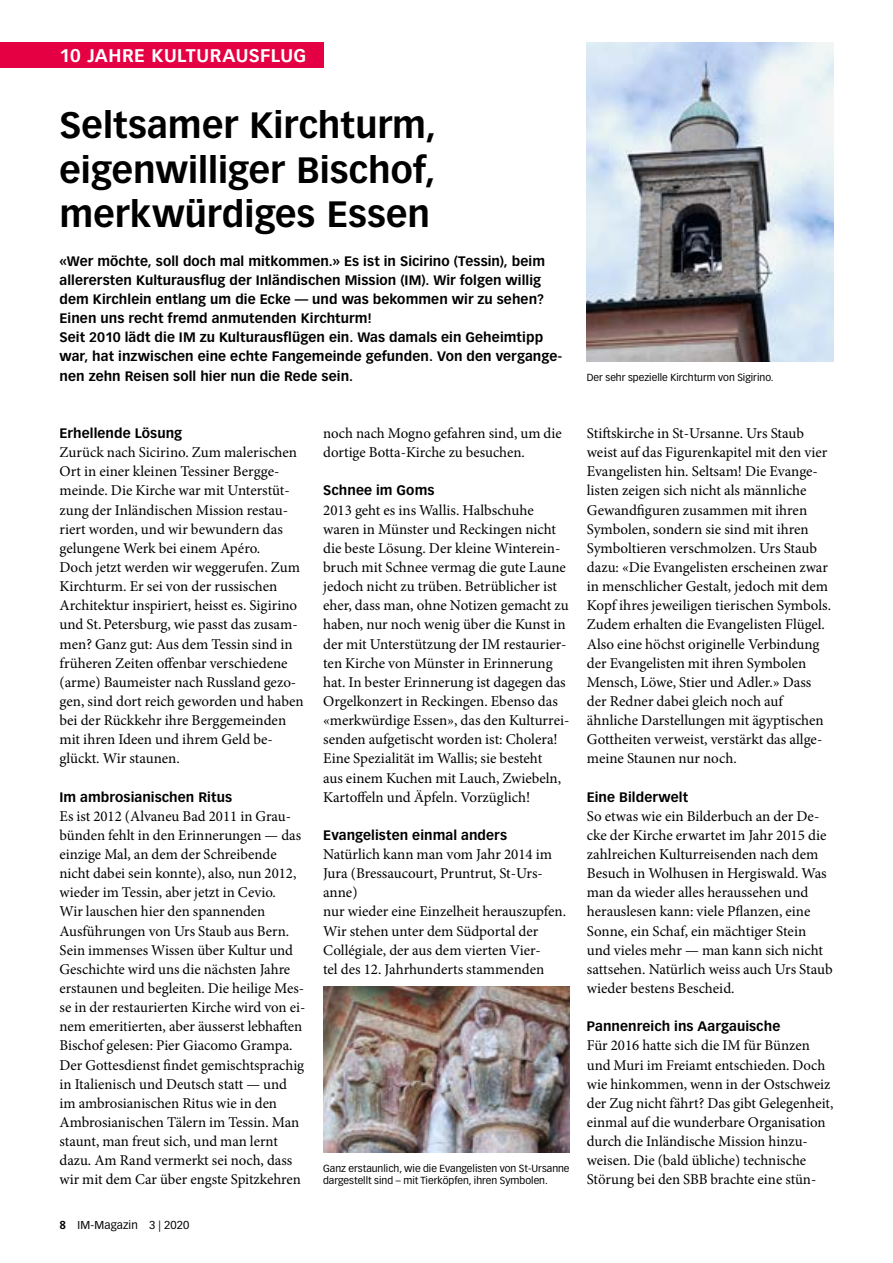
<style>
.page{position:relative;width:893px;height:1263px;background:#fff}
.page>*{position:absolute;margin:0;border:0;box-sizing:border-box;transform-origin:0 0}
.t1{font:700 36px/44.7px "Vectora LT Pro";color:#000;text-align:justify}
.t2{font:700 18px "Vectora LT Pro";letter-spacing:.03em;color:#fff}
.t3{font:15px/19.2px "Minion Pro";color:#000}
.t4{font:700 13.5px/19.2px "Vectora LT Pro";letter-spacing:.005em;color:#000}
.t5{font:11.25px "Vectora LT Pro";letter-spacing:.01em;color:#000}
.t6{font:10.2px/12.8px "Vectora LT Pro";color:#000}
.s1{font-weight:700}
</style>
<div class="page">
<img style="left:587px;top:43px;width:246px;height:318px">
<div style="left:0;top:43px;width:323px;height:25px;background:#e50043"></div>
<img style="left:323px;top:986px;width:247px;height:166px">
<p class="t2" style="left:60px;top:44px;width:248px">10 JAHRE KULTURAUSFLUG</p>
<h1 class="t1" style="left:60px;top:103px;width:379px">Seltsamer Kirchturm, eigenwilliger Bischof, merkwürdiges Essen</h1>
<p class="t4" style="left:60px;top:251px;width:504px">«Wer möchte, soll doch mal mitkommen.» Es ist in Sicirino (Tessin), beim allerersten Kulturausflug der Inländischen Mission (IM). Wir folgen willig dem Kirchlein entlang um die Ecke — und was bekommen wir zu sehen?<br>Einen uns recht fremd anmutenden Kirchturm!<br>Seit 2010 lädt die IM zu Kulturausflügen ein. Was damals ein Geheimtipp war, hat inzwischen eine echte Fangemeinde gefunden. Von den vergange&shy;nen zehn Reisen soll hier nun die Rede sein.</p>
<p class="t6" style="left:587px;top:371px;width:188px">Der sehr spezielle Kirchturm von Sigirino.</p>
<p class="t4" style="left:60px;top:424px;width:124px">Erhellende Lösung</p>
<p class="t3" style="left:60px;top:443px;width:246px">Zurück nach Sicirino. Zum malerischen Ort in einer kleinen Tessiner Bergge&shy;meinde. Die Kirche war mit Unterstüt&shy;zung der Inländischen Mission restau&shy;riert worden, und wir bewundern das gelungene Werk bei einem Apéro.<br>Doch jetzt werden wir weggerufen. Zum Kirchturm. Er sei von der russischen Architektur inspiriert, heisst es. Sigirino und St.Petersburg, wie passt das zusam&shy;men? Ganz gut: Aus dem Tessin sind in früheren Zeiten offenbar verschiedene (arme) Baumeister nach Russland gezo&shy;gen, sind dort reich geworden und haben bei der Rückkehr ihre Berggemeinden mit ihren Ideen und ihrem Geld be&shy;glückt. Wir staunen.</p>
<p class="t4" style="left:60px;top:787px;width:174px">Im ambrosianischen Ritus</p>
<p class="t3" style="left:60px;top:806px;width:247px">Es ist 2012 (Alvaneu Bad 2011 in Grau&shy;bünden fehlt in den Erinnerungen — das einzige Mal, an dem der Schreibende nicht dabei sein konnte), also, nun 2012, wieder im Tessin, aber jetzt in Cevio.<br>Wir lauschen hier den spannenden Ausführungen von Urs Staub aus Bern.<br>Sein immenses Wissen über Kultur und Geschichte wird uns die nächsten Jahre erstaunen und begleiten. Die heilige Mes&shy;se in der restaurierten Kirche wird von ei&shy;nem emeritierten, aber äusserst lebhaften Bischof gelesen: Pier Giacomo Grampa.<br>Der Gottesdienst findet gemischtsprachig in Italienisch und Deutsch statt — und im ambrosianischen Ritus wie in den Ambrosianischen Tälern im Tessin. Man staunt, man freut sich, und man lernt dazu. Am Rand vermerkt sei noch, dass wir mit dem Car über engste Spitzkehren</p>
<p class="t5" style="left:60px;top:1218px;width:131px"><span class="s1">8</span> IM-Magazin 3 | 2020</p>
<p class="t3" style="left:323px;top:424px;width:240px">noch nach Mogno gefahren sind, um die dortige Botta-Kirche zu besuchen.</p>
<p class="t4" style="left:323px;top:481px;width:113px">Schnee im Goms</p>
<p class="t3" style="left:323px;top:500px;width:248px">2013 geht es ins Wallis. Halbschuhe waren in Münster und Reckingen nicht die beste Lösung. Der kleine Winterein&shy;bruch mit Schnee vermag die gute Laune jedoch nicht zu trüben. Betrüblicher ist eher, dass man, ohne Notizen gemacht zu haben, nur noch wenig über die Kunst in der mit Unterstützung der IM restaurier&shy;ten Kirche von Münster in Erinnerung hat. In bester Erinnerung ist dagegen das Orgelkonzert in Reckingen. Ebenso das «merkwürdige Essen», das den Kulturrei&shy;senden aufgetischt worden ist: Cholera!<br>Eine Spezialität im Wallis; sie besteht<br>aus einem Kuchen mit Lauch, Zwiebeln, Kartoffeln und Äpfeln. Vorzüglich!</p>
<p class="t4" style="left:323px;top:825px;width:185px">Evangelisten einmal anders</p>
<p class="t3" style="left:323px;top:845px;width:244px">Natürlich kann man vom Jahr 2014 im Jura (Bressaucourt, Pruntrut, St-Urs&shy;anne)<br>nur wieder eine Einzelheit herauszupfen.<br>Wir stehen unter dem Südportal der Collégiale, der aus dem vierten Vier-<br>tel des 12. Jahrhunderts stammenden</p>
<p class="t6" style="left:323px;top:1161px;width:248px">Ganz erstaunlich, wie die Evangelisten von St-Ursanne dargestellt sind – mit Tierköpfen, ihren Symbolen.</p>
<p class="t3" style="left:587px;top:424px;width:246px">Stiftskirche in St-Ursanne. Urs Staub weist auf das Figurenkapitel mit den vier Evangelisten hin. Seltsam! Die Evange&shy;listen zeigen sich nicht als männliche Gewandfiguren zusammen mit ihren Symbolen, sondern sie sind mit ihren Symboltieren verschmolzen. Urs Staub dazu: «Die Evangelisten erscheinen zwar in menschlicher Gestalt, jedoch mit dem Kopf ihres jeweiligen tierischen Symbols.<br>Zudem erhalten die Evangelisten Flügel.<br>Also eine höchst originelle Verbindung der Evangelisten mit ihren Symbolen Mensch, Löwe, Stier und Adler.» Dass der Redner dabei gleich noch auf ähnliche Darstellungen mit ägyptischen Gottheiten verweist, verstärkt das allge&shy;meine Staunen nur noch.</p>
<p class="t4" style="left:587px;top:787px;width:103px">Eine Bilderwelt</p>
<p class="t3" style="left:587px;top:806px;width:247px">So etwas wie ein Bilderbuch an der De&shy;cke der Kirche erwartet im Jahr 2015 die zahlreichen Kulturreisenden nach dem Besuch in Wolhusen in Hergiswald. Was man da wieder alles heraussehen und herauslesen kann: viele Pflanzen, eine Sonne, ein Schaf, ein mächtiger Stein und vieles mehr — man kann sich nicht sattsehen. Natürlich weiss auch Urs Staub wieder bestens Bescheid.</p>
<p class="t4" style="left:587px;top:1017px;width:195px">Pannenreich ins Aargauische</p>
<p class="t3" style="left:587px;top:1036px;width:248px">Für 2016 hatte sich die IM für Bünzen und Muri im Freiamt entschieden. Doch wie hinkommen, wenn in der Ostschweiz der Zug nicht fährt? Das gibt Gelegenheit, einmal auf die wunderbare Organisation durch die Inländische Mission hinzu&shy;weisen. Die (bald übliche) technische Störung bei den SBB brachte eine stün-</p>
</div>
